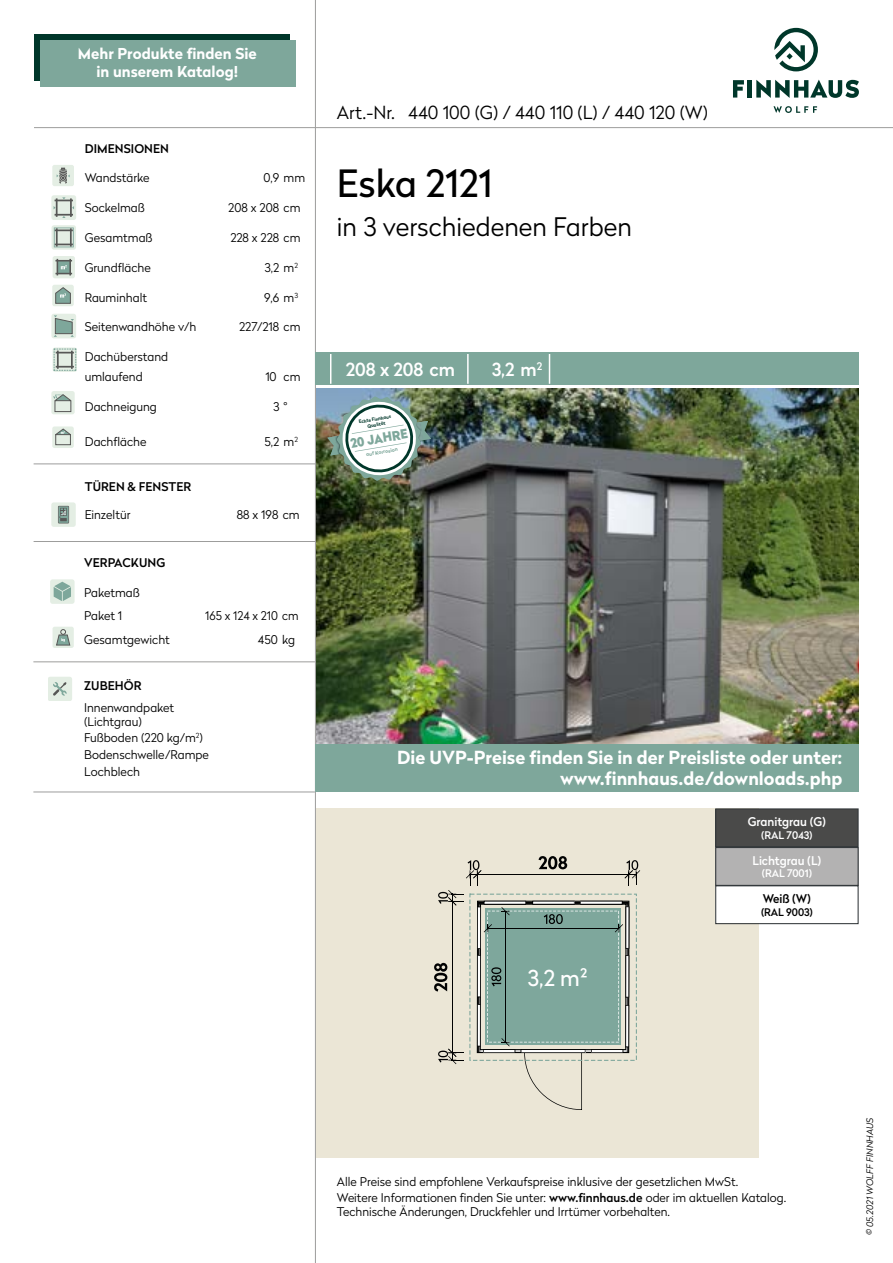
<style>
.page{position:relative;width:893px;height:1263px;background:#fff}
.page>*{position:absolute;margin:0;border:0;box-sizing:border-box;transform-origin:0 0}
.t1{font:37.5px "Radikal";color:#000}
.t2{font:300 25.5px "Radikal";color:#000}
.t3{font:21.9px "Radikal";color:#fff}
.t4{font:700 18px/21.6px "Radikal";color:#fff;text-align:right}
.t5{font:300 18px "Radikal";color:#000}
.t6{font:500 18px "Radikal";color:#fff}
.t7{font:700 15px/18px "Radikal";color:#fff;text-align:center}
.t8{font:900 12.9px "Radikal";color:#7ea79b;scale:.96 1}
.t9{font:300 12px/14.9px "Radikal";color:#000}
.t10{font:500 12px "Radikal";letter-spacing:.005em;color:#000}
.t11{font:500 12px "Radikal";letter-spacing:-.005em;color:#fff}
.t12{font:500 10.5px "Radikal";letter-spacing:-.005em;color:#fff}
.t13{font:500 10.5px "Radikal";letter-spacing:-.005em;color:#000}
.t14{font:italic 300 9px "Radikal";color:#000}
.t15{font:700 4.95px "Radikal";color:#7ea79b}
.t16{font:700 4.5px/5.4px "Radikal";color:#00372a;text-align:center}
.s1{font-weight:500}
</style>
<div class="page">
<div style="left:34px;top:34px;width:255px;height:46px;background:#00372a"></div>
<hr style="left:316px;top:127px;width:577px;height:1px;background:#9d9d9c">
<hr style="left:315px;top:0;width:1px;height:1263px;background:#9d9d9c">
<div style="left:40px;top:41px;width:255px;height:46px;background:#7ea79b"></div>
<div style="left:316px;top:808px;width:442px;height:350px;background:#ebe6d6"></div>
<div style="left:315px;top:352px;width:544px;height:32px;background:#7ea79b"></div>
<img style="left:316px;top:388px;width:543px;height:356px">
<svg style="left:434px;top:856px;width:206px;height:254px"></svg>
<hr style="left:330px;top:354px;width:1px;height:30px;background:#fff">
<hr style="left:467px;top:354px;width:2px;height:30px;background:#fff">
<hr style="left:549px;top:354px;width:1px;height:30px;background:#fff">
<img style="left:327px;top:396px;width:104px;height:85px">
<hr style="left:34px;top:127px;width:281px;height:1px;background:#9d9d9c">
<div style="left:52px;top:502px;width:24px;height:25px;background:#e4eee4;border-radius:3px"></div>
<svg style="left:58px;top:506px;width:11px;height:17px"></svg>
<div style="left:52px;top:165px;width:22px;height:21px;background:#e4eee4;border-radius:2px"></div>
<svg style="left:57px;top:168px;width:13px;height:15px"></svg>
<div style="left:51px;top:195px;width:25px;height:25px;background:#e4eee4;border-radius:3px"></div>
<svg style="left:54px;top:197px;width:20px;height:21px"></svg>
<svg style="left:52px;top:225px;width:24px;height:25px"></svg>
<svg style="left:54px;top:227px;width:20px;height:20px"></svg>
<div style="left:53px;top:256px;width:22px;height:22px;background:#e4eee4;border-radius:2px"></div>
<svg style="left:55px;top:259px;width:17px;height:16px"></svg>
<div style="left:52px;top:285px;width:22px;height:21px;background:#e4eee4;border-radius:2px"></div>
<svg style="left:55px;top:287px;width:16px;height:17px"></svg>
<div style="left:51px;top:314px;width:25px;height:24px;background:#e4eee4;border-radius:3px"></div>
<svg style="left:54px;top:315px;width:20px;height:22px"></svg>
<svg style="left:53px;top:347px;width:24px;height:24px"></svg>
<svg style="left:54px;top:349px;width:23px;height:22px"></svg>
<svg style="left:51px;top:391px;width:24px;height:23px"></svg>
<svg style="left:53px;top:393px;width:19px;height:19px"></svg>
<div style="left:52px;top:426px;width:22px;height:22px;background:#e4eee4;border-radius:2px"></div>
<svg style="left:55px;top:428px;width:16px;height:17px"></svg>
<div style="left:48px;top:677px;width:24px;height:24px;background:#e4eee4;border-radius:3px"></div>
<svg style="left:53px;top:682px;width:14px;height:14px"></svg>
<div style="left:50px;top:579px;width:25px;height:25px;background:#e4eee4;border-radius:3px"></div>
<svg style="left:54px;top:582px;width:17px;height:19px"></svg>
<div style="left:53px;top:627px;width:21px;height:21px;background:#e4eee4;border-radius:2px"></div>
<svg style="left:56px;top:629px;width:15px;height:17px"></svg>
<hr style="left:34px;top:463px;width:282px;height:1px;background:#9d9d9c">
<hr style="left:34px;top:541px;width:282px;height:1px;background:#9d9d9c">
<hr style="left:33px;top:792px;width:282px;height:1px;background:#9d9d9c">
<hr style="left:33px;top:661px;width:282px;height:1px;background:#9d9d9c">
<div style="left:715px;top:809px;width:143px;height:38px;background:#4a4a49"></div>
<div style="left:715px;top:847px;width:143px;height:39px;background:#b3b2b2"></div>
<div style="left:715px;top:886px;width:144px;height:37px;background:#fff"></div>
<div style="left:715px;top:808px;width:144px;height:39px;border:1px solid #313639"></div>
<div style="left:715px;top:847px;width:144px;height:39px;border:1px solid #313639"></div>
<div style="left:715px;top:885px;width:144px;height:39px;border:1px solid #313639"></div>
<div style="left:316px;top:744px;width:543px;height:48px;background:#7ea79b"></div>
<svg style="left:774px;top:28px;width:44px;height:43px"></svg>
<svg style="left:773px;top:106px;width:44px;height:7px"></svg>
<svg style="left:733px;top:80px;width:11px;height:18px"></svg>
<hr style="left:748px;top:80px;width:4px;height:18px;background:#00372a">
<svg style="left:756px;top:80px;width:103px;height:18px"></svg>
<p class="t7" style="left:78px;top:44px;width:181px">Mehr Produkte finden Sie in unserem Katalog!</p>
<p class="t10" style="left:85px;top:140px;width:86px">DIMENSIONEN</p>
<p class="t9" style="left:85px;top:170px;width:66px">Wandstärke</p>
<p class="t9" style="left:264px;top:170px;width:43px">0,9 mm</p>
<p class="t9" style="left:85px;top:200px;width:62px">Sockelmaß</p>
<p class="t9" style="left:228px;top:200px;width:74px">208 x 208 cm</p>
<p class="t9" style="left:85px;top:230px;width:69px">Gesamtmaß</p>
<p class="t9" style="left:230px;top:230px;width:72px">228 x 228 cm</p>
<p class="t9" style="left:85px;top:259px;width:68px">Grundfläche</p>
<p class="t9" style="left:265px;top:259px;width:35px">3,2 m<sup>2</sup></p>
<p class="t9" style="left:85px;top:289px;width:64px">Rauminhalt</p>
<p class="t9" style="left:264px;top:289px;width:36px">9,6 m<sup>3</sup></p>
<p class="t9" style="left:85px;top:319px;width:113px">Seitenwandhöhe v/h</p>
<p class="t9" style="left:239px;top:319px;width:63px">227/218 cm</p>
<p class="t9" style="left:85px;top:346px;width:85px;line-height:19.5px">Dachüberstand umlaufend</p>
<p class="t9" style="left:265px;top:368px;width:37px">10 cm</p>
<p class="t9" style="left:85px;top:398px;width:74px">Dachneigung</p>
<p class="t9" style="left:273px;top:398px;width:16px">3 °</p>
<p class="t9" style="left:85px;top:434px;width:63px">Dachfläche</p>
<p class="t9" style="left:264px;top:434px;width:35px">5,2 m<sup>2</sup></p>
<p class="t10" style="left:85px;top:478px;width:108px">TÜREN &amp; FENSTER</p>
<p class="t9" style="left:85px;top:507px;width:47px">Einzeltür</p>
<p class="t9" style="left:237px;top:507px;width:64px">88 x 198 cm</p>
<p class="t10" style="left:84px;top:554px;width:83px">VERPACKUNG</p>
<p class="t9" style="left:84px;top:580px;width:57px;line-height:23.4px">Paketmaß<br>Paket 1</p>
<p class="t9" style="left:205px;top:608px;width:95px">165 x 124 x 210 cm</p>
<p class="t9" style="left:84px;top:631px;width:87px">Gesamtgewicht</p>
<p class="t9" style="left:258px;top:631px;width:39px">450 kg</p>
<p class="t10" style="left:84px;top:677px;width:59px">ZUBEHÖR</p>
<p class="t9" style="left:84px;top:700px;width:120px">Innenwandpaket (Lichtgrau)<br>Fußboden (220 kg/m<sup>2</sup>)</p>
<p class="t9" style="left:84px;top:745px;width:126px;line-height:17px">Bodenschwelle/Rampe<br>Lochblech</p>
<h3 class="t5" style="left:337px;top:100px;width:373px">Art.-Nr. 440 100 (G) / 440 110 (L) / 440 120 (W)</h3>
<h1 class="t1" style="left:337px;top:157px;width:157px">Eska 2121</h1>
<h2 class="t2" style="left:337px;top:209px;width:296px">in 3 verschiedenen Farben</h2>
<h3 class="t6" style="left:346px;top:356px;width:111px">208 x 208 cm</h3>
<h3 class="t6" style="left:492px;top:356px;width:52px">3,2 m<sup>2</sup></h3>
<p class="t16" style="left:359px;top:419px;width:34px;rotate:-9deg">Echte Finnhaus<br>Qualität</p>
<p class="t8" style="left:349px;top:434px;width:62px;rotate:-10deg">20 JAHRE</p>
<p class="t15" style="left:366px;top:451px;width:33px;rotate:-10deg">auf Korrosion</p>
<h3 class="t4" style="left:397px;top:745px;width:447px">Die UVP-Preise finden Sie in der Preisliste oder unter: www.finnhaus.de/downloads.php</h3>
<h3 class="t3" style="left:528px;top:963px;width:61px">3,2 m2</h3>
<p class="t11" style="left:748px;top:813px;width:80px">Granitgrau (G)</p>
<p class="t12" style="left:761px;top:827px;width:53px">(RAL 7043)</p>
<p class="t11" style="left:753px;top:852px;width:70px">Lichtgrau (L)</p>
<p class="t12" style="left:762px;top:866px;width:52px">(RAL 7001)</p>
<p class="t10" style="left:763px;top:890px;width:50px">Weiß (W)</p>
<p class="t13" style="left:761px;top:904px;width:53px">(RAL 9003)</p>
<p class="t9" style="left:337px;top:1174px;width:403px">Alle Preise sind empfohlene Verkaufspreise inklusive der gesetzlichen MwSt.</p>
<p class="t9" style="left:337px;top:1190px;width:451px;line-height:14.4px">Weitere Informationen finden Sie unter: <span class="s1">www.finnhaus.de</span> oder im aktuellen Katalog.<br>Technische Änderungen, Druckfehler und Irrtümer vorbehalten.</p>
<p class="t14" style="left:864px;top:1235px;width:119px;rotate:-90deg">© 05.2021 WOLFF FINNHAUS</p>
</div>
